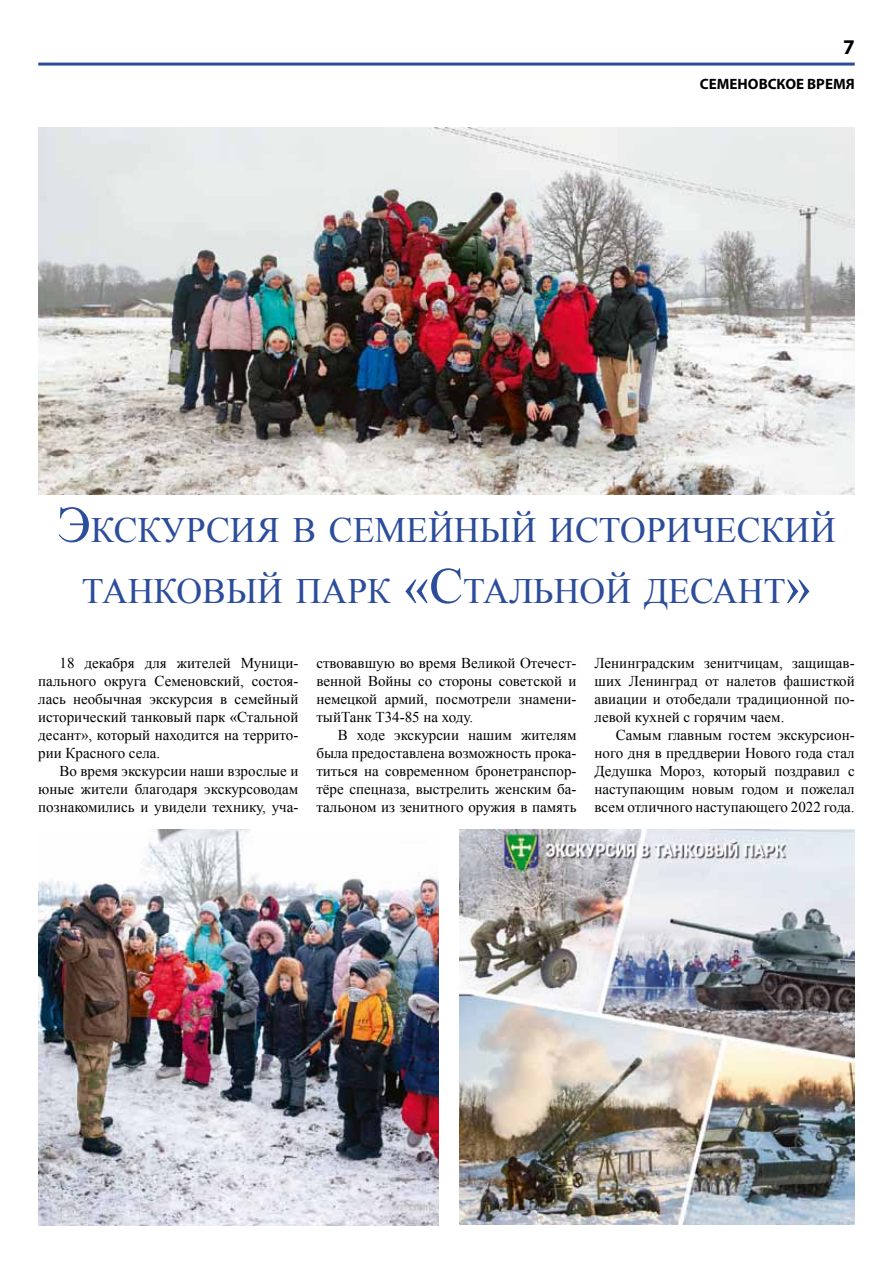
<style>
.page{position:relative;width:893px;height:1263px;background:#fff}
.page>*{position:absolute;margin:0;border:0;box-sizing:border-box;transform-origin:0 0}
.t1{font:35.7px/61.2px "Times New Roman";color:#2c4d9b;text-align:center}
.t2{font:700 21px "Myriad Pro";color:#000}
.t3{font:15px/18px "Times New Roman";color:#000;text-align:justify}
.t4{font:700 15px "Myriad Pro";color:#000}
.s1{font-size:51px}
</style>
<div class="page">
<hr style="left:38px;top:63px;width:817px;height:3px;background:#2b4c9b">
<img style="left:38px;top:127px;width:817px;height:367px">
<img style="left:38px;top:830px;width:401px;height:396px">
<img style="left:460px;top:830px;width:395px;height:395px">
<h2 class="t2" style="left:843px;top:33px;width:13px">7</h2>
<p class="t4" style="left:700px;top:74px;width:156px">СЕМЕНОВСКОЕ ВРЕМЯ</p>
<h1 class="t1" style="left:57px;top:498px;width:780px"><span class="s1">Э</span>кскурсия в семейный исторический танковый парк <span class="s1">«С</span>тальной десант<span class="s1">»</span></h1>
<p class="t3" style="left:38px;top:653px;width:262px;text-indent:21px">18 декабря для жителей Муници&shy;пального округа Семеновский, состоя&shy;лась необычная экскурсия в семейный исторический танковый парк «Стальной десант», который находится на террито&shy;рии Красного села.</p>
<p class="t3" style="left:38px;top:761px;width:262px;text-indent:21px">Во время экскурсии наши взрослые и юные жители благодаря экскурсоводам познакомились и увидели технику, уча-</p>
<p class="t3" style="left:316px;top:653px;width:262px">ствовавшую во время Великой Отечест&shy;венной Войны со стороны советской и немецкой армий, посмотрели знамени&shy;тыйТанк Т34-85 на ходу.</p>
<p class="t3" style="left:316px;top:725px;width:262px;text-indent:21px">В ходе экскурсии нашим жителям была предоставлена возможность прока&shy;титься на современном бронетранспор&shy;тёре спецназа, выстрелить женским ба&shy;тальоном из зенитного оружия в память</p>
<p class="t3" style="left:595px;top:653px;width:262px">Ленинградским зенитчицам, защищав&shy;ших Ленинград от налетов фашисткой авиации и отобедали традиционной по&shy;левой кухней с горячим чаем.</p>
<p class="t3" style="left:595px;top:725px;width:262px;text-indent:21px">Самым главным гостем экскурсион&shy;ного дня в преддверии Нового года стал Дедушка Мороз, который поздравил с наступающим новым годом и пожелал всем отличного наступающего 2022 года.</p>
</div>
